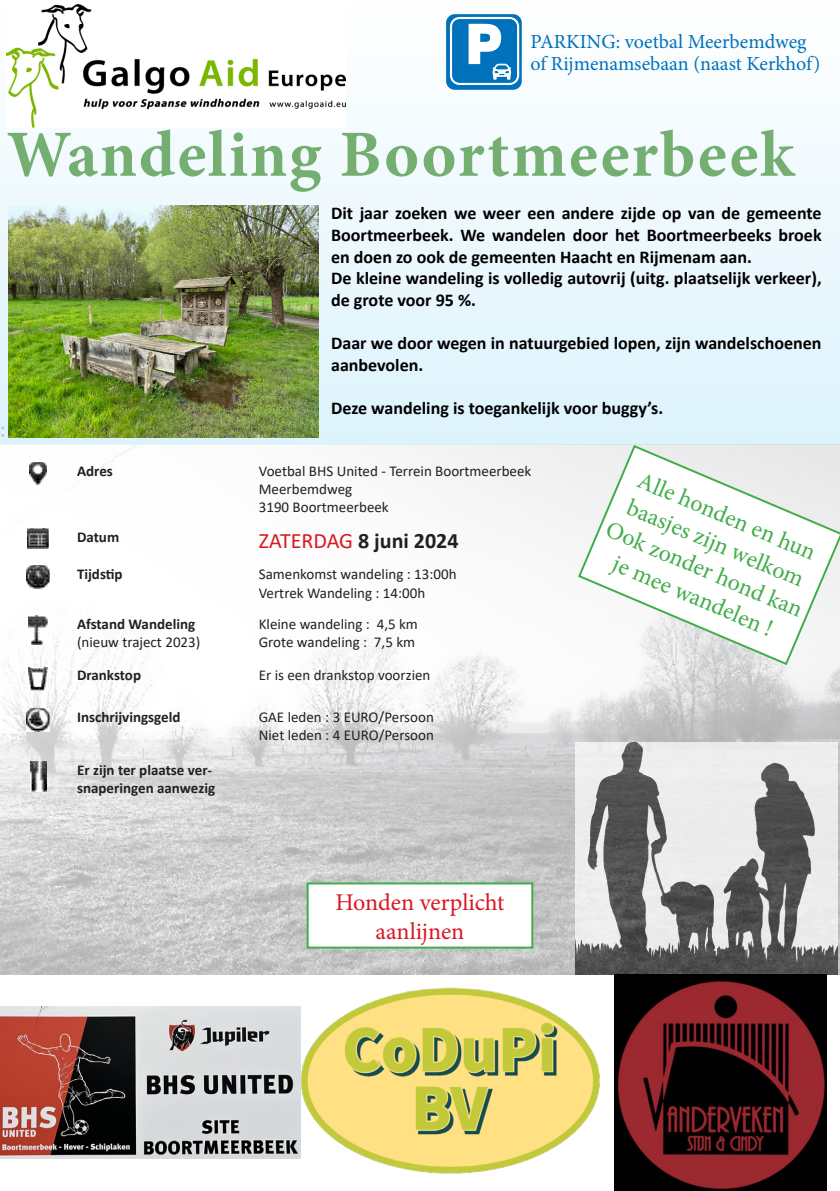
<style>
.page{position:relative;width:840px;height:1191px;background:#fff}
.page>*{position:absolute;margin:0;border:0;box-sizing:border-box;transform-origin:0 0}
.t1{font:700 66px "Minion Pro";letter-spacing:.03em;color:#74ae70}
.t2{font:900 56px "Swiss 721 BT";color:#fff;scale:.9 1}
.t3{font:24px/28.8px "Minion Pro";color:#40ae49}
.t4{font:24px/28.8px "Minion Pro";color:#d91823;text-align:center}
.t5{font:700 22px "Calibri";color:#231f20}
.t6{font:20px/21.8px "Minion Pro";color:#0071bb}
.t7{font:700 18px/21.6px "Calibri";color:#000}
.t8{font:15px/18px "Calibri";color:#231f20}
.t9{font:700 15px/18px "Calibri";color:#231f20}
.s1{font-weight:400;color:#d91823}
.s2{font-weight:700}
</style>
<div class="page">
<div style="left:0;top:0;width:839px;height:445px;background:linear-gradient(to bottom,#fff,#dcf2fa)"></div>
<img style="left:0;top:445px;width:839px;height:529px">
<img style="left:6px;top:4px;width:339px;height:123px">
<div style="left:446px;top:14px;width:75px;height:76px;background:#0071bb;border-radius:9px"></div>
<div style="left:449px;top:17px;width:70px;height:68px;border:2px solid #fff;border-radius:9px"></div>
<svg style="left:492px;top:64px;width:19px;height:16px"></svg>
<img style="left:30px;top:462px;width:16px;height:22px">
<img style="left:27px;top:529px;width:22px;height:20px">
<img style="left:27px;top:566px;width:22px;height:22px">
<img style="left:28px;top:615px;width:20px;height:29px">
<img style="left:28px;top:667px;width:20px;height:23px">
<img style="left:26px;top:708px;width:24px;height:24px">
<img style="left:575px;top:743px;width:262px;height:231px">
<img style="left:30px;top:761px;width:16px;height:31px">
<svg style="left:576px;top:443px;width:263px;height:223px"></svg>
<div style="left:307px;top:883px;width:225px;height:64px;background:#fff"></div>
<div style="left:306px;top:882px;width:227px;height:66px;border:2px solid #40ae49"></div>
<img style="left:300px;top:974px;width:301px;height:200px">
<img style="left:0;top:1007px;width:300px;height:151px">
<img style="left:9px;top:206px;width:309px;height:232px">
<img style="left:614px;top:974px;width:212px;height:217px">
<svg style="left:1px;top:427px;width:3px;height:10px"></svg>
<p class="t2" style="left:465px;top:10px;width:43px">P</p>
<p class="t6" style="left:530px;top:31px;width:291px">PARKING: voetbal Meerbemdweg of Rijmenamsebaan (naast Kerkhof)</p>
<p class="t1" style="left:7px;top:108px;width:788px">Wandeling Boortmeerbeek</p>
<p class="t7" style="left:331px;top:202px;width:492px;text-align:justify">Dit jaar zoeken we weer een andere zijde op van de gemeente Boortmeerbeek. We wandelen door het Boortmeerbeeks broek en doen zo ook de gemeenten Haacht en Rijmenam aan.</p>
<p class="t7" style="left:331px;top:267px;width:491px">De kleine wandeling is volledig autovrij (uitg. plaatselijk verkeer), de grote voor 95 %.</p>
<p class="t7" style="left:331px;top:332px;width:492px">Daar we door wegen in natuurgebied lopen, zijn wandelschoenen aanbevolen.</p>
<p class="t7" style="left:331px;top:397px;width:333px">Deze wandeling is toegankelijk voor buggy’s.</p>
<p class="t9" style="left:77px;top:461px;width:37px">Adres</p>
<p class="t8" style="left:259px;top:461px;width:274px">Voetbal BHS United - Terrein Boortmeerbeek</p>
<p class="t8" style="left:259px;top:479px;width:95px">Meerbemdweg</p>
<p class="t8" style="left:259px;top:497px;width:131px">3190 Boortmeerbeek</p>
<p class="t9" style="left:77px;top:528px;width:44px">Datum</p>
<p class="t5" style="left:259px;top:525px;width:201px"><span class="s1">ZATERDAG</span> 8 juni 2024</p>
<p class="t9" style="left:77px;top:565px;width:47px">Tijdstip</p>
<p class="t8" style="left:259px;top:565px;width:199px">Samenkomst wandeling : 13:00h<br>Vertrek Wandeling : 14:00h</p>
<p class="t8" style="left:77px;top:615px;width:125px"><span class="s2">Afstand Wandeling </span>(nieuw traject 2023)</p>
<p class="t8" style="left:259px;top:615px;width:160px">Kleine wandeling : 4,5 km</p>
<p class="t8" style="left:259px;top:633px;width:158px">Grote wandeling : 7,5 km</p>
<p class="t9" style="left:77px;top:665px;width:65px">Drankstop</p>
<p class="t8" style="left:259px;top:665px;width:173px">Er is een drankstop voorzien</p>
<p class="t9" style="left:77px;top:708px;width:105px">Inschrijvingsgeld</p>
<p class="t8" style="left:259px;top:708px;width:176px">GAE leden : 3 EURO/Persoon</p>
<p class="t8" style="left:259px;top:726px;width:176px">Niet leden : 4 EURO/Persoon</p>
<p class="t9" style="left:77px;top:760px;width:140px">Er zijn ter plaatse ver&shy;snaperingen aanwezig</p>
<p class="t4" style="left:335px;top:888px;width:171px">Honden verplicht aanlijnen</p>
<p class="t3" style="left:644px;top:466px;width:192px;rotate:23deg">Alle honden en hun baasjes zijn welkom</p>
<p class="t3" style="left:612px;top:515px;width:212px;text-align:center;rotate:23deg">Ook zonder hond kan je mee wandelen !</p>
</div>
